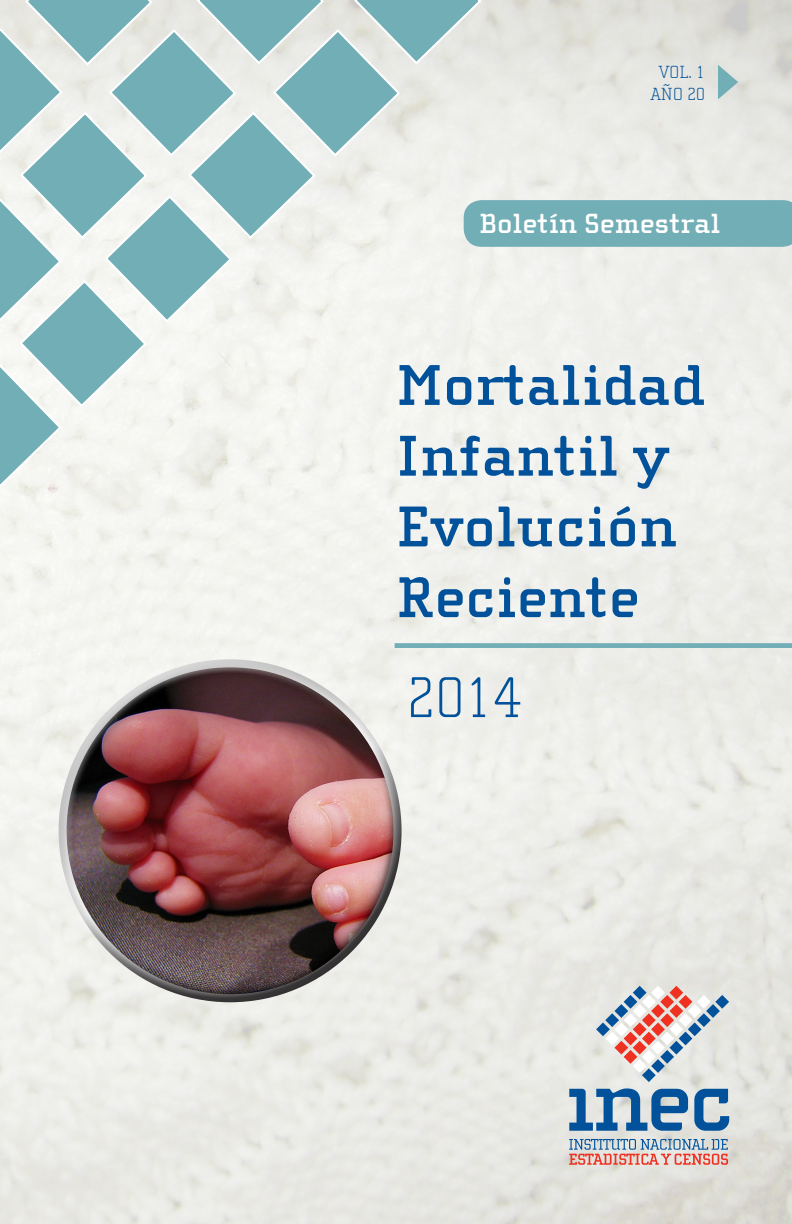
<style>
.page{position:relative;width:792px;height:1224px;background:#fff}
.page>*{position:absolute;margin:0;border:0;box-sizing:border-box;transform-origin:0 0}
.t1{font:700 59px/70.8px "Cholla Slab";color:#01529a}
.t2{font:100 59px "Cholla Slab";color:#01529a}
.t3{font:700 28.4px "Cholla Slab";color:#fff}
.t4{font:100 18px "Cholla Slab";color:#01529a}
</style>
<div class="page">
<div style="left:58px;top:659px;width:329px;height:260px;background:#fff;opacity:.75"></div>
<div style="left:64px;top:714px;width:340px;height:289px;background:#231f20;opacity:.75"></div>
<div style="left:395px;top:643px;width:397px;height:5px;background:#72aeb6"></div>
<svg style="left:569px;top:1089px;width:119px;height:42px;background:#6b96bb"></svg>
<svg style="left:694px;top:1089px;width:35px;height:42px"></svg>
<svg style="left:569px;top:1139px;width:159px;height:26px;background:#c5adb1"></svg>
<svg style="left:596px;top:986px;width:133px;height:96px;background:#d0c6c8"></svg>
<svg style="left:0;top:0;width:792px;height:492px"></svg>
<p class="t4" style="left:659px;top:62px;width:47px">VOL. 1</p>
<p class="t4" style="left:651px;top:84px;width:56px">AÑO 20</p>
<p class="t3" style="left:479px;top:208px;width:243px">Boletín Semestral</p>
<p class="t1" style="left:396px;top:350px;width:310px">Mortalidad</p>
<p class="t1" style="left:396px;top:421px;width:275px">Infantil y</p>
<p class="t1" style="left:396px;top:492px;width:282px">Evolución<br>Reciente</p>
<p class="t2" style="left:407px;top:665px;width:117px">2014</p>
</div>
